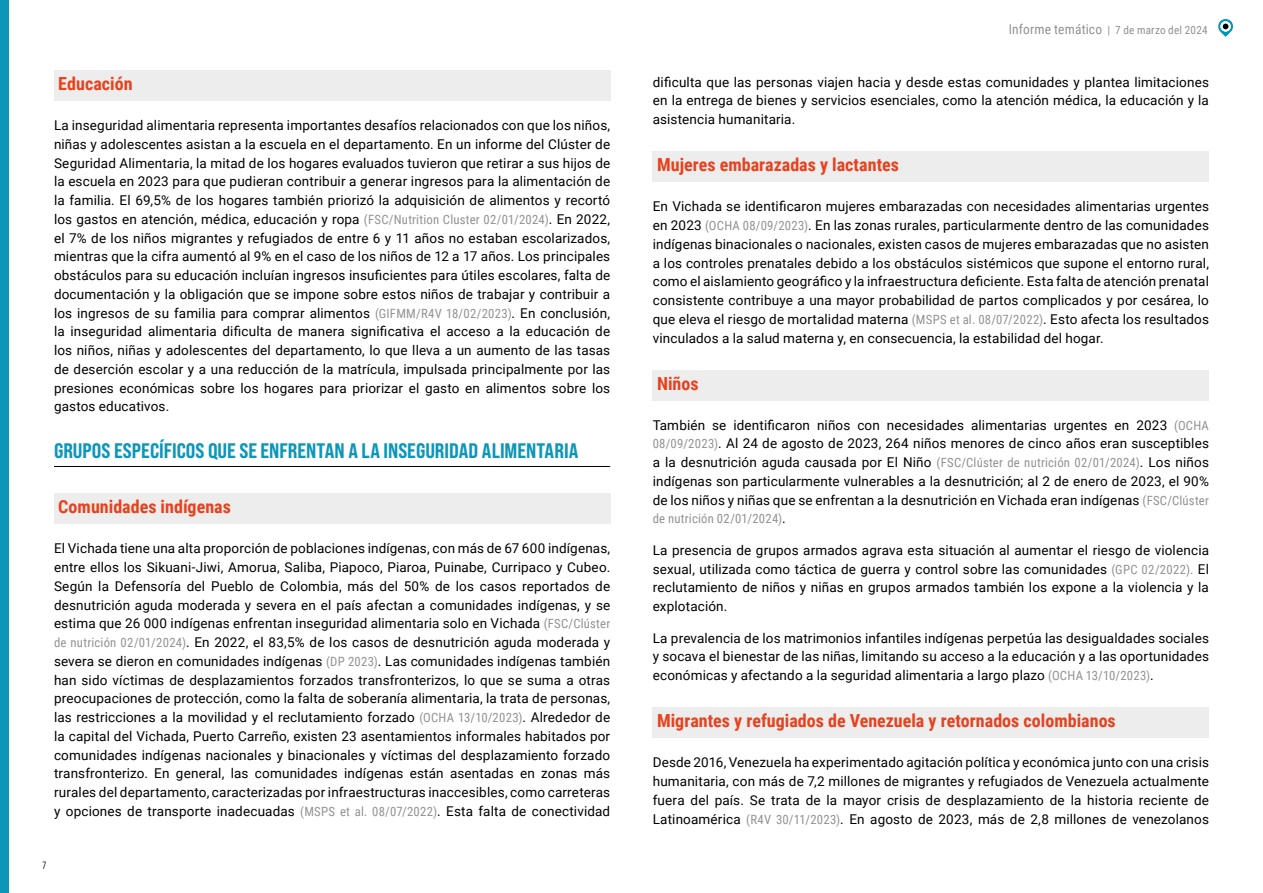
<style>
.page{position:relative;width:1263px;height:893px;background:#fff}
.page>*{position:absolute;margin:0;border:0;box-sizing:border-box;transform-origin:0 0}
.t1{font:21px "Bebas Neue Pro Semi Exp X Bold";color:#0c96ba}
.t2{font:700 18px "Roboto Condensed";color:#e7411d}
.t3{font:13.5px/18.8px "Roboto";letter-spacing:.01em;color:#000;text-align:justify}
.t4{font:12.75px "Roboto Condensed";letter-spacing:.015em;color:#929292}
.t5{font:11.25px "Roboto Condensed";letter-spacing:.02em;color:#929292}
.t6{font:10.5px "Bebas Neue Pro Middle";color:#000}
.s1{font-family:"Roboto Condensed";font-size:12.75px;color:#929292}
.s2{font-size:13.5px}
.s3{font-family:"Roboto";font-size:13.5px;color:#000}
</style>
<div class="page">
<svg style="left:1218px;top:19px;width:15px;height:18px"></svg>
<div style="left:0;top:0;width:9px;height:893px;background:#0c96ba"></div>
<div style="left:54px;top:70px;width:556px;height:31px;background:#ededed"></div>
<hr style="left:54px;top:466px;width:556px;height:1px;background:#000">
<div style="left:54px;top:493px;width:556px;height:31px;background:#ededed"></div>
<div style="left:653px;top:151px;width:556px;height:31px;background:#ededed"></div>
<div style="left:653px;top:370px;width:556px;height:31px;background:#ededed"></div>
<div style="left:653px;top:707px;width:556px;height:31px;background:#ededed"></div>
<h2 class="t2" style="left:58px;top:71px;width:76px">Educación</h2>
<p class="t3" style="left:54px;top:115px;width:558px">La inseguridad alimentaria representa importantes desafíos relacionados con que los niños, niñas y adolescentes asistan a la escuela en el departamento. En un informe del Clúster de Seguridad Alimentaria, la mitad de los hogares evaluados tuvieron que retirar a sus hijos de la escuela en 2023 para que pudieran contribuir a generar ingresos para la alimentación de la familia. El 69,5% de los hogares también priorizó la adquisición de alimentos y recortó los gastos en atención, médica, educación y ropa <span class="s1">(FSC/Nutrition Cluster 02/01/2024)</span>. En 2022, el 7% de los niños migrantes y refugiados de entre 6 y 11 años no estaban escolarizados, mientras que la cifra aumentó al 9% en el caso de los niños de 12 a 17 años. Los principales obstáculos para su educación incluían ingresos insuficientes para útiles escolares, falta de documentación y la obligación que se impone sobre estos niños de trabajar y contribuir a los ingresos de su familia para comprar alimentos <span class="s1">(GIFMM/R4V 18/02/2023)</span>. En conclusión, la inseguridad alimentaria dificulta de manera significativa el acceso a la educación de los niños, niñas y adolescentes del departamento, lo que lleva a un aumento de las tasas de deserción escolar y a una reducción de la matrícula, impulsada principalmente por las presiones económicas sobre los hogares para priorizar el gasto en alimentos sobre los gastos educativos.</p>
<h1 class="t1" style="left:54px;top:438px;width:526px">GRUPOS ESPECÍFICOS QUE SE ENFRENTAN A LA INSEGURIDAD ALIMENTARIA</h1>
<h2 class="t2" style="left:58px;top:494px;width:174px">Comunidades indígenas</h2>
<p class="t3" style="left:54px;top:539px;width:558px">El Vichada tiene una alta proporción de poblaciones indígenas, con más de 67 600 indígenas, entre ellos los Sikuani-Jiwi, Amorua, Saliba, Piapoco, Piaroa, Puinabe, Curripaco y Cubeo.<br>Según la Defensoría del Pueblo de Colombia, más del 50% de los casos reportados de desnutrición aguda moderada y severa en el país afectan a comunidades indígenas, y se estima que 26 000 indígenas enfrentan inseguridad alimentaria solo en Vichada <span class="s1">(FSC/Clúster de nutrición 02/01/2024)</span>. En 2022, el 83,5% de los casos de desnutrición aguda moderada y severa se dieron en comunidades indígenas <span class="s1">(DP 2023)</span>. Las comunidades indígenas también han sido víctimas de desplazamientos forzados transfronterizos, lo que se suma a otras preocupaciones de protección, como la falta de soberanía alimentaria, la trata de personas, las restricciones a la movilidad y el reclutamiento forzado <span class="s1">(OCHA 13/10/2023)</span>. Alrededor de la capital del Vichada, Puerto Carreño, existen 23 asentamientos informales habitados por comunidades indígenas nacionales y binacionales y víctimas del desplazamiento forzado transfronterizo. En general, las comunidades indígenas están asentadas en zonas más rurales del departamento, caracterizadas por infraestructuras inaccesibles, como carreteras y opciones de transporte inadecuadas <span class="s1">(MSPS et al. 08/07/2022)</span>. Esta falta de conectividad</p>
<p class="t6" style="left:43px;top:859px;width:5px">7</p>
<p class="t5" style="left:1009px;top:22px;width:201px"><span class="s2">Informe temático</span> | 7 de marzo del 2024</p>
<p class="t3" style="left:653px;top:72px;width:558px">dificulta que las personas viajen hacia y desde estas comunidades y plantea limitaciones en la entrega de bienes y servicios esenciales, como la atención médica, la educación y la asistencia humanitaria.</p>
<h2 class="t2" style="left:657px;top:152px;width:243px">Mujeres embarazadas y lactantes</h2>
<p class="t3" style="left:653px;top:197px;width:558px">En Vichada se identificaron mujeres embarazadas con necesidades alimentarias urgentes en 2023 <span class="s1">(OCHA 08/09/2023)</span>. En las zonas rurales, particularmente dentro de las comunidades indígenas binacionales o nacionales, existen casos de mujeres embarazadas que no asisten a los controles prenatales debido a los obstáculos sistémicos que supone el entorno rural, como el aislamiento geográfico y la infraestructura deficiente. Esta falta de atención prenatal consistente contribuye a una mayor probabilidad de partos complicados y por cesárea, lo que eleva el riesgo de mortalidad materna <span class="s1">(MSPS et al. 08/07/2022)</span>. Esto afecta los resultados vinculados a la salud materna y, en consecuencia, la estabilidad del hogar.</p>
<h2 class="t2" style="left:657px;top:371px;width:43px">Niños</h2>
<p class="t3" style="left:653px;top:415px;width:558px">También se identificaron niños con necesidades alimentarias urgentes en 2023 <span class="s1">(OCHA 08/09/2023)</span>. Al 24 de agosto de 2023, 264 niños menores de cinco años eran susceptibles a la desnutrición aguda causada por El Niño <span class="s1">(FSC/Clúster de nutrición 02/01/2024)</span>. Los niños indígenas son particularmente vulnerables a la desnutrición; al 2 de enero de 2023, el 90% de los niños y niñas que se enfrentan a la desnutrición en Vichada eran indígenas <span class="s1">(FSC/Clúster</span></p>
<p class="t4" style="left:653px;top:510px;width:135px">de nutrición 02/01/2024)<span class="s3">.</span></p>
<p class="t3" style="left:653px;top:540px;width:558px">La presencia de grupos armados agrava esta situación al aumentar el riesgo de violencia sexual, utilizada como táctica de guerra y control sobre las comunidades <span class="s1">(GPC 02/2022).</span> El reclutamiento de niños y niñas en grupos armados también los expone a la violencia y la explotación.</p>
<p class="t3" style="left:653px;top:628px;width:558px">La prevalencia de los matrimonios infantiles indígenas perpetúa las desigualdades sociales y socava el bienestar de las niñas, limitando su acceso a la educación y a las oportunidades económicas y afectando a la seguridad alimentaria a largo plazo <span class="s1">(OCHA 13/10/2023)</span>.</p>
<h2 class="t2" style="left:657px;top:708px;width:460px">Migrantes y refugiados de Venezuela y retornados colombianos</h2>
<p class="t3" style="left:653px;top:753px;width:558px">Desde 2016, Venezuela ha experimentado agitación política y económica junto con una crisis humanitaria, con más de 7,2 millones de migrantes y refugiados de Venezuela actualmente fuera del país. Se trata de la mayor crisis de desplazamiento de la historia reciente de Latinoamérica <span class="s1">(R4V 30/11/2023)</span>. En agosto de 2023, más de 2,8 millones de venezolanos</p>
</div>
